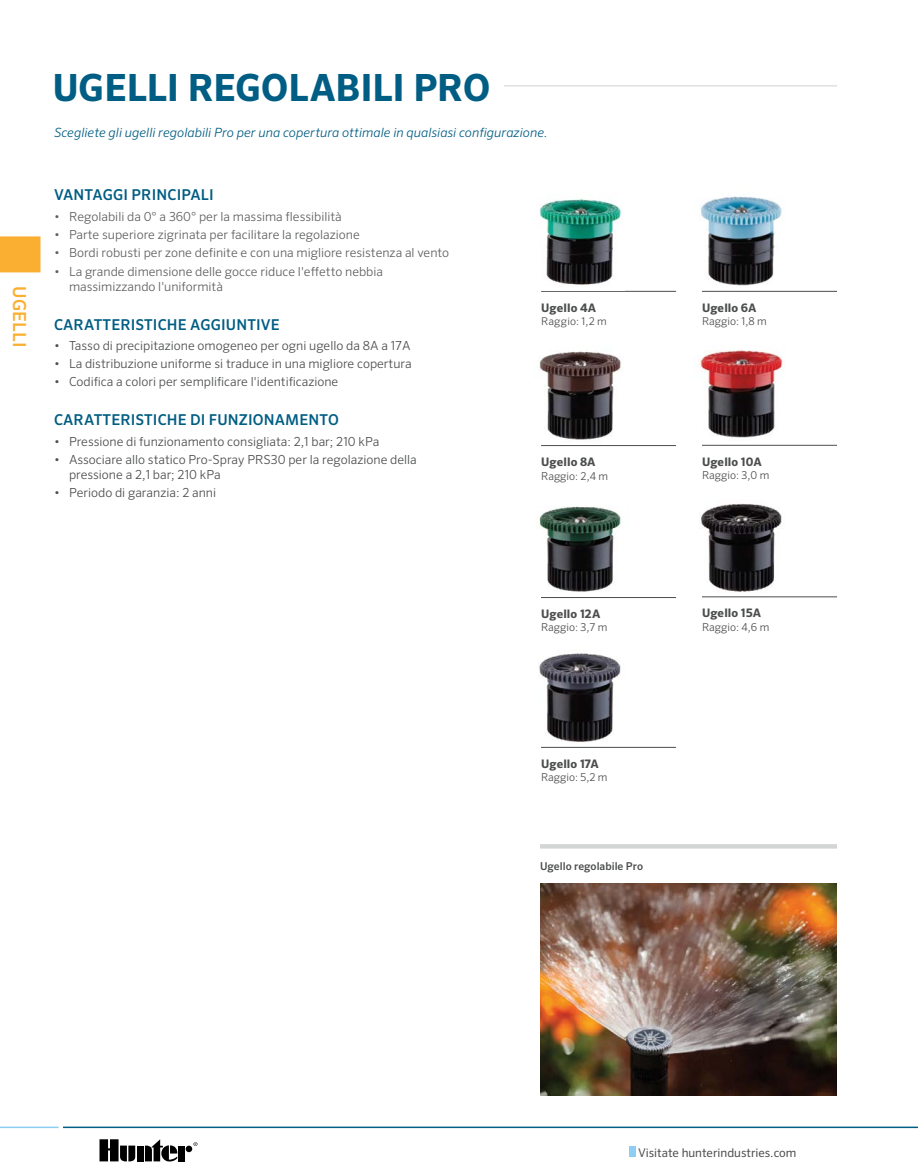
<style>
.page{position:relative;width:918px;height:1175px;background:#fff}
.page>*{position:absolute;margin:0;border:0;box-sizing:border-box;transform-origin:0 0}
.Header_-_Header_Titl{font:700 37.5px "Sero Pro";letter-spacing:-.005em;color:#005d83}
.t1{font:500 18px "Sero Pro";letter-spacing:.01em;color:#faaf32}
.Body_-_Features_-_Su{font:500 15px "Sero Pro";letter-spacing:.01em;color:#005d83}
.Header_-_Positioning{font:italic 300 12.75px "Sero Pro";letter-spacing:.005em;color:#005d83}
.t2{font:300 12.45px/15px "Sero Pro";color:#4c4d4d}
.t3{font:300 12.45px/15px "Sero Pro";color:#5f6060}
.t4{font:12px "Sero Pro";color:#4c4d4d}
.Product_Details_-_Mo{font:700 11.7px "Sero Pro";letter-spacing:.01em;color:#4c4d4d}
.Product_Details_-_Mo-2{font:300 10.8px "Sero Pro";color:#4c4d4d}
.Product_Details_-_Mo-3{font:500 10.8px "Sero Pro";color:#4c4d4d}
.Product_Details_-_Mo-4{font:300 10.65px "Sero Pro";letter-spacing:.015em;color:#4c4d4d}
</style>
<div class="page">
<hr style="left:63px;top:1126px;width:855px;height:2px;background:#005d83">
<hr style="left:0;top:1126px;width:58px;height:2px;background:#8dcef2">
<svg style="left:194px;top:1142px;width:3px;height:4px"></svg>
<div style="left:137px;top:1145px;width:7px;height:16px;background:#000"></div>
<div style="left:186px;top:1145px;width:6px;height:7px;background:#000;border-radius:50%"></div>
<div style="left:178px;top:1145px;width:7px;height:16px;background:#000"></div>
<svg style="left:145px;top:1139px;width:32px;height:22px"></svg>
<svg style="left:100px;top:1139px;width:35px;height:22px"></svg>
<div style="left:0;top:236px;width:40px;height:36px;background:#faaf32"></div>
<div style="left:629px;top:1146px;width:6px;height:10px;background:#8dcef2"></div>
<img style="left:700px;top:196px;width:92px;height:95px">
<img style="left:700px;top:350px;width:92px;height:95px">
<img style="left:536px;top:506px;width:85px;height:86px">
<img style="left:701px;top:503px;width:84px;height:95px">
<img style="left:539px;top:653px;width:93px;height:94px">
<hr style="left:398px;top:85px;width:439px;height:1px;background:#d5d2d0">
<hr style="left:541px;top:291px;width:135px;height:1px;background:#4c4d4d">
<hr style="left:541px;top:445px;width:135px;height:1px;background:#4c4d4d">
<hr style="left:541px;top:597px;width:135px;height:1px;background:#4c4d4d">
<hr style="left:541px;top:747px;width:135px;height:1px;background:#4c4d4d">
<hr style="left:702px;top:291px;width:135px;height:1px;background:#4c4d4d">
<hr style="left:702px;top:445px;width:135px;height:1px;background:#4c4d4d">
<hr style="left:702px;top:596px;width:135px;height:1px;background:#4c4d4d">
<div style="left:52px;top:54px;width:451px;height:47px;background:#fff"></div>
<img style="left:539px;top:199px;width:83px;height:86px">
<img style="left:539px;top:351px;width:82px;height:89px">
<hr style="left:540px;top:844px;width:297px;height:4px;background:#d4d5d5">
<img style="left:540px;top:883px;width:297px;height:212px">
<h2 class="t1" style="left:30px;top:286px;width:63px;rotate:90deg">UGELLI</h2>
<p class="Header_-_Header_Titl" style="left:53px;top:65px;width:439px">UGELLI REGOLABILI PRO</p>
<p class="Header_-_Positioning" style="left:54px;top:125px;width:495px">Scegliete gli ugelli regolabili Pro per una copertura ottimale in qualsiasi configurazione.</p>
<p class="Body_-_Features_-_Su" style="left:54px;top:186px;width:161px">VANTAGGI PRINCIPALI</p>
<p class="t3" style="left:54px;top:209px;width:289px">• Regolabili da 0° a 360° per la massima flessibilità</p>
<p class="t3" style="left:54px;top:227px;width:307px">• Parte superiore zigrinata per facilitare la regolazione</p>
<p class="t3" style="left:54px;top:245px;width:397px">• Bordi robusti per zone definite e con una migliore resistenza al vento</p>
<p class="t3" style="left:69px;top:263px;width:316px;text-indent:-15px">• La grande dimensione delle gocce riduce l'effetto nebbia massimizzando l'uniformità</p>
<p class="Body_-_Features_-_Su" style="left:54px;top:315px;width:227px">CARATTERISTICHE AGGIUNTIVE</p>
<p class="t2" style="left:54px;top:338px;width:358px">• Tasso di precipitazione omogeneo per ogni ugello da 8A a 17A</p>
<p class="t2" style="left:54px;top:356px;width:359px">• La distribuzione uniforme si traduce in una migliore copertura</p>
<p class="t2" style="left:54px;top:374px;width:286px">• Codifica a colori per semplificare l'identificazione</p>
<p class="Body_-_Features_-_Su" style="left:54px;top:411px;width:286px">CARATTERISTICHE DI FUNZIONAMENTO</p>
<p class="t2" style="left:54px;top:434px;width:327px">• Pressione di funzionamento consigliata: 2,1 bar; 210 kPa</p>
<p class="t2" style="left:69px;top:452px;width:349px;text-indent:-15px">• Associare allo statico Pro-Spray PRS30 per la regolazione della pressione a 2,1 bar; 210 kPa</p>
<p class="t2" style="left:54px;top:485px;width:164px">• Periodo di garanzia: 2 anni</p>
<p class="Product_Details_-_Mo" style="left:541px;top:300px;width:57px">Ugello 4A</p>
<p class="Product_Details_-_Mo-4" style="left:541px;top:315px;width:67px">Raggio: 1,2 m</p>
<p class="Product_Details_-_Mo" style="left:541px;top:455px;width:56px">Ugello 8A</p>
<p class="Product_Details_-_Mo-2" style="left:541px;top:469px;width:69px">Raggio: 2,4 m</p>
<p class="Product_Details_-_Mo" style="left:541px;top:606px;width:61px">Ugello 12A</p>
<p class="Product_Details_-_Mo-2" style="left:541px;top:621px;width:68px">Raggio: 3,7 m</p>
<p class="Product_Details_-_Mo" style="left:541px;top:756px;width:59px">Ugello 17A</p>
<p class="Product_Details_-_Mo-2" style="left:541px;top:771px;width:68px">Raggio: 5,2 m</p>
<p class="Product_Details_-_Mo-3" style="left:540px;top:860px;width:105px">Ugello regolabile Pro</p>
<p class="Product_Details_-_Mo" style="left:702px;top:300px;width:56px">Ugello 6A</p>
<p class="Product_Details_-_Mo-2" style="left:702px;top:315px;width:66px">Raggio: 1,8 m</p>
<p class="Product_Details_-_Mo" style="left:702px;top:454px;width:61px">Ugello 10A</p>
<p class="Product_Details_-_Mo-2" style="left:702px;top:469px;width:69px">Raggio: 3,0 m</p>
<p class="Product_Details_-_Mo" style="left:702px;top:606px;width:61px">Ugello 15A</p>
<p class="Product_Details_-_Mo-2" style="left:702px;top:620px;width:69px">Raggio: 4,6 m</p>
<p class="t4" style="left:638px;top:1145px;width:160px">Visitate hunterindustries.com</p>
</div>
